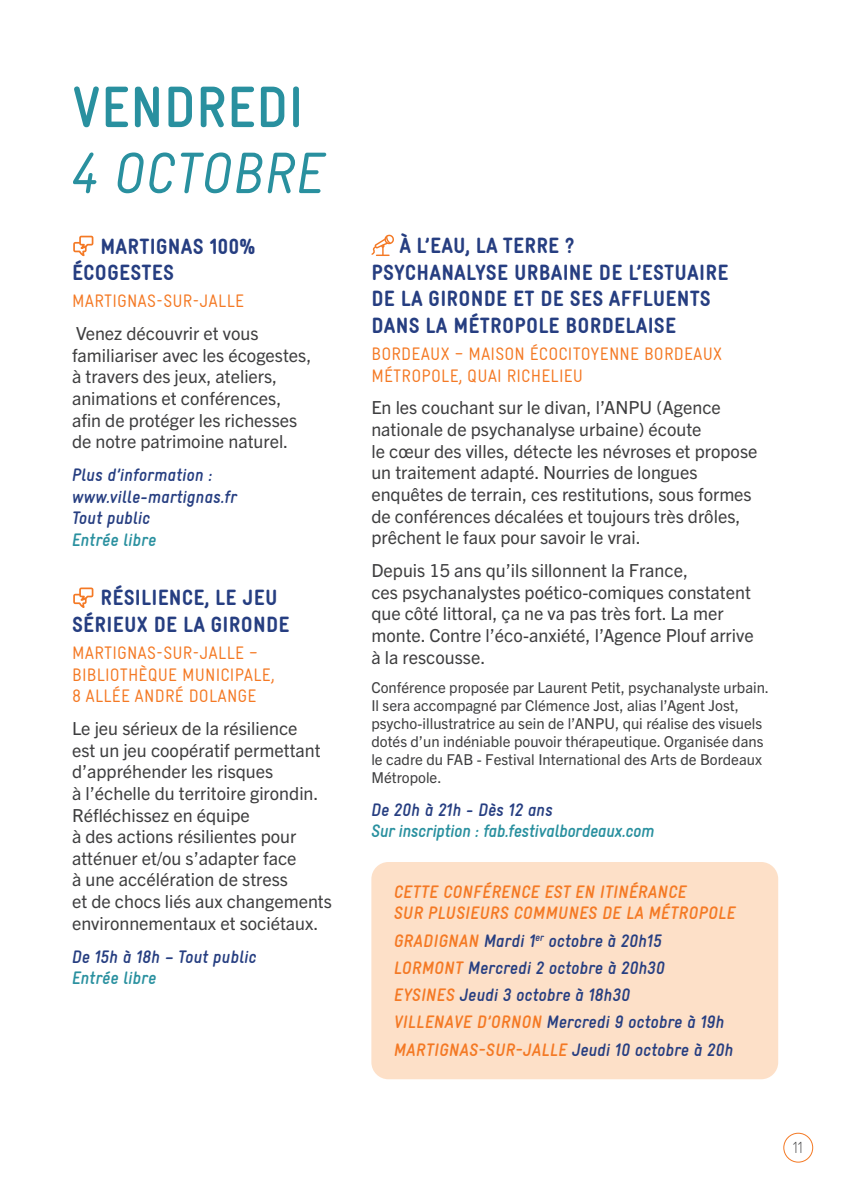
<style>
.page{position:relative;width:842px;height:1191px;background:#fff}
.page>*{position:absolute;margin:0;border:0;box-sizing:border-box;transform-origin:0 0}
.TITRE_DATE{font:700 condensed 58px/66px "Gravur LL";color:#29909f}
.Theme{font:900 condensed 22px/26.4px "Gravur LL";letter-spacing:.01em;color:#263e81}
.t1{font:18px/21.6px "Trade Gothic Next LT Pro";color:#3e3e3f}
.horaires{font:italic 700 condensed 18px/21.6px "Gravur LL";color:#263e81}
.Où{font:condensed 18px/21.6px "Gravur LL";letter-spacing:.01em;color:#f47924}
.horaires-2{font:italic 700 condensed 18px/21.6px "Gravur LL";letter-spacing:.01em;color:#f47924}
.horaires-3{font:italic 700 condensed 18px "Gravur LL";letter-spacing:-.02em;color:#29909f}
.horaires-4{font:italic 700 condensed 18px/21.6px "Gravur LL";color:#29909f}
.t2{font:300 condensed 16px "Gravur LL";color:#3e3e3f}
.t3{font:15px/18px "Trade Gothic Next LT Pro";color:#3e3e3f}
.s1{font-weight:400;font-style:italic}
.s2{color:#263e81}
.s3{color:#29909f}
.s4{color:#f47924}
</style>
<div class="page">
<div style="left:783px;top:1132px;width:30px;height:30px;border:1px solid #f47924;border-radius:50%"></div>
<div style="left:371px;top:862px;width:407px;height:217px;background:#fde0c8;border-radius:17px"></div>
<svg style="left:73px;top:236px;width:21px;height:20px"></svg>
<svg style="left:73px;top:588px;width:21px;height:20px"></svg>
<svg style="left:371px;top:234px;width:23px;height:22px"></svg>
<p class="TITRE_DATE" style="left:72px;top:71px;width:255px">VENDREDI<br><span class="s1">4 OCTOBRE</span></p>
<p class="Theme" style="left:72px;top:232px;width:185px;text-indent:28px">MARTIGNAS 100%<br>ÉCOGESTES</p>
<p class="Où" style="left:72px;top:289px;width:174px">MARTIGNAS-SUR-JALLE</p>
<p class="t1" style="left:72px;top:322px;width:241px">Venez découvrir et vous familiariser avec les écogestes, à travers des jeux, ateliers, animations et conférences, afin de protéger les richesses de notre patrimoine naturel.</p>
<p class="horaires" style="left:72px;top:463px;width:167px">Plus d’information : www.ville-martignas.fr</p>
<p class="horaires-4" style="left:72px;top:507px;width:86px"><span class="s2">Tout public<br></span>Entrée libre</p>
<p class="Theme" style="left:72px;top:583px;width:219px;text-indent:28px">RÉSILIENCE, LE JEU<br>SÉRIEUX DE LA GIRONDE</p>
<p class="Où" style="left:72px;top:641px;width:204px">MARTIGNAS-SUR-JALLE –<br>BIBLIOTHÈQUE MUNICIPALE,<br>8 ALLÉE ANDRÉ DOLANGE</p>
<p class="t1" style="left:72px;top:716px;width:261px">Le jeu sérieux de la résilience<br>est un jeu coopératif permettant d’appréhender les risques<br>à l’échelle du territoire girondin.<br>Réfléchissez en équipe<br>à des actions résilientes pour atténuer et/ou s’adapter face<br>à une accélération de stress<br>et de chocs liés aux changements environnementaux et sociétaux.</p>
<p class="horaires" style="left:72px;top:945px;width:186px">De 15h à 18h – Tout public<br><span class="s3">Entrée libre</span></p>
<p class="Theme" style="left:371px;top:231px;width:358px;text-indent:28px">À L’EAU, LA TERRE ?<br>PSYCHANALYSE URBAINE DE L’ESTUAIRE<br>DE LA GIRONDE ET DE SES AFFLUENTS<br>DANS LA MÉTROPOLE BORDELAISE</p>
<p class="Où" style="left:371px;top:342px;width:352px">BORDEAUX – MAISON ÉCOCITOYENNE BORDEAUX<br>MÉTROPOLE, QUAI RICHELIEU</p>
<p class="t1" style="left:371px;top:396px;width:387px">En les couchant sur le divan, l’ANPU (Agence nationale de psychanalyse urbaine) écoute<br>le cœur des villes, détecte les névroses et propose un traitement adapté. Nourries de longues enquêtes de terrain, ces restitutions, sous formes de conférences décalées et toujours très drôles, prêchent le faux pour savoir le vrai.</p>
<p class="t1" style="left:371px;top:558px;width:384px">Depuis 15 ans qu’ils sillonnent la France,<br>ces psychanalystes poético-comiques constatent que côté littoral, ça ne va pas très fort. La mer monte. Contre l’éco-anxiété, l’Agence Plouf arrive à la rescousse.</p>
<p class="t3" style="left:371px;top:677px;width:399px">Conférence proposée par Laurent Petit, psychanalyste urbain.<br>Il sera accompagné par Clémence Jost, alias l’Agent Jost, psycho-illustratrice au sein de l’ANPU, qui réalise des visuels dotés d’un indéniable pouvoir thérapeutique. Organisée dans le cadre du FAB - Festival International des Arts de Bordeaux Métropole.</p>
<p class="horaires" style="left:371px;top:798px;width:183px">De 20h à 21h - Dès 12 ans</p>
<p class="horaires-3" style="left:371px;top:819px;width:285px">Sur inscription : fab.festivalbordeaux.com</p>
<p class="horaires-2" style="left:394px;top:880px;width:343px">CETTE CONFÉRENCE EST EN ITINÉRANCE<br>SUR PLUSIEURS COMMUNES DE LA MÉTROPOLE</p>
<p class="horaires" style="left:394px;top:929px;width:269px"><span class="s4">GRADIGNAN</span> Mardi 1<sup>er</sup> octobre à 20h15</p>
<p class="horaires" style="left:394px;top:956px;width:273px"><span class="s4">LORMONT</span> Mercredi 2 octobre à 20h30</p>
<p class="horaires" style="left:394px;top:983px;width:238px"><span class="s4">EYSINES</span> Jeudi 3 octobre à 18h30</p>
<p class="horaires" style="left:394px;top:1010px;width:332px"><span class="s4">VILLENAVE D’ORNON</span> Mercredi 9 octobre à 19h</p>
<p class="horaires-2" style="left:394px;top:1038px;width:341px">MARTIGNAS-SUR-JALLE <span class="s2">Jeudi 10 octobre à 20h</span></p>
<p class="t2" style="left:793px;top:1137px;width:11px">11</p>
</div>
